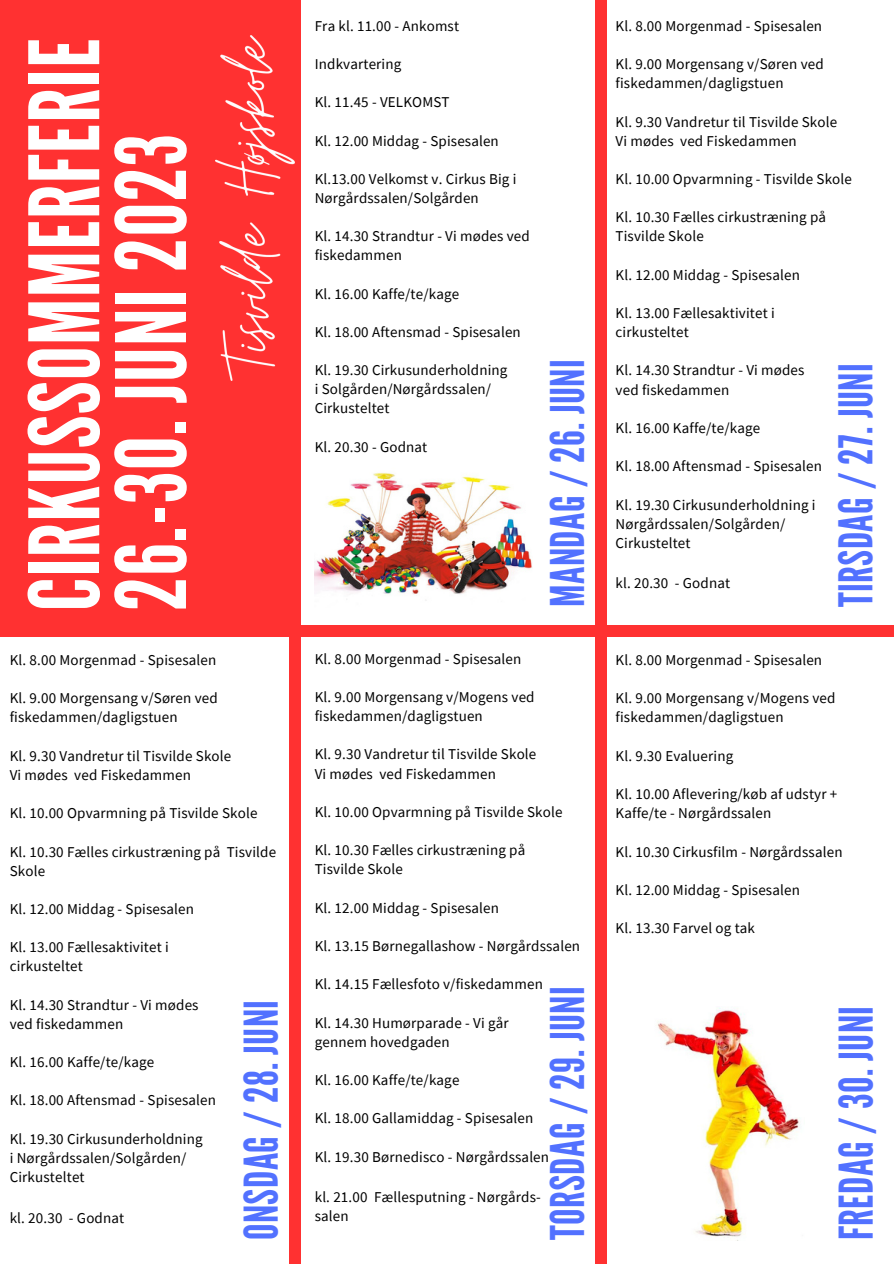
<style>
.page{position:relative;width:894px;height:1264px;background:#fff}
.page>*{position:absolute;margin:0;border:0;box-sizing:border-box;transform-origin:0 0}
.t1{font:96.45px/86.7px "League Gothic";letter-spacing:.01em;color:#fff}
.t2{font:46.35px "League Gothic";letter-spacing:.01em;color:#5271ff}
.t3{font:15px/19.2px "Source Sans Pro";letter-spacing:.01em;color:#000}
</style>
<div class="page">
<div style="left:289px;top:0;width:12px;height:1263px;background:#ff3131"></div>
<div style="left:595px;top:0;width:11px;height:1263px;background:#ff3131"></div>
<div style="left:0;top:625px;width:893px;height:11px;background:#ff3131"></div>
<div style="left:0;top:0;width:295px;height:635px;background:#ff3131"></div>
<img style="left:216px;top:36px;width:79px;height:344px">
<img style="left:657px;top:1008px;width:142px;height:229px">
<img style="left:314px;top:472px;width:218px;height:129px">
<p class="t1" style="left:23px;top:611px;width:574px;rotate:-90deg">CIRKUSSOMMERFERIE<br>26.-30. JUNI 2023</p>
<p class="t3" style="left:10px;top:650px;width:208px">Kl. 8.00 Morgenmad - Spisesalen</p>
<p class="t3" style="left:10px;top:688px;width:210px">Kl. 9.00 Morgensang v/Søren ved fiskedammen/dagligstuen</p>
<p class="t3" style="left:10px;top:745px;width:223px">Kl. 9.30 Vandretur til Tisvilde Skole</p>
<p class="t3" style="left:10px;top:765px;width:183px">Vi mødes ved Fiskedammen</p>
<p class="t3" style="left:10px;top:803px;width:249px">Kl. 10.00 Opvarmning på Tisvilde Skole</p>
<p class="t3" style="left:10px;top:841px;width:268px">Kl. 10.30 Fælles cirkustræning på Tisvilde<br>Skole</p>
<p class="t3" style="left:10px;top:899px;width:186px">Kl. 12.00 Middag - Spisesalen</p>
<p class="t3" style="left:10px;top:937px;width:161px">Kl. 13.00 Fællesaktivitet i</p>
<p class="t3" style="left:10px;top:956px;width:75px">cirkusteltet</p>
<p class="t3" style="left:10px;top:994px;width:190px">Kl. 14.30 Strandtur - Vi mødes</p>
<p class="t3" style="left:10px;top:1013px;width:115px">ved fiskedammen</p>
<p class="t3" style="left:10px;top:1052px;width:146px">Kl. 16.00 Kaffe/te/kage</p>
<p class="t3" style="left:10px;top:1090px;width:208px">Kl. 18.00 Aftensmad - Spisesalen</p>
<p class="t3" style="left:10px;top:1128px;width:194px">Kl. 19.30 Cirkusunderholdning</p>
<p class="t3" style="left:10px;top:1147px;width:178px">i Nørgårdssalen/Solgården/</p>
<p class="t3" style="left:10px;top:1167px;width:76px">Cirkusteltet</p>
<p class="t3" style="left:10px;top:1207px;width:116px">kl. 20.30 - Godnat</p>
<p class="t2" style="left:234px;top:1240px;width:242px;rotate:-90deg">ONSDAG / 28. JUNI</p>
<p class="t3" style="left:314px;top:16px;width:146px">Fra kl. 11.00 - Ankomst</p>
<p class="t3" style="left:314px;top:54px;width:88px">Indkvartering</p>
<p class="t3" style="left:314px;top:92px;width:136px">Kl. 11.45 - VELKOMST</p>
<p class="t3" style="left:314px;top:131px;width:185px">Kl. 12.00 Middag - Spisesalen</p>
<p class="t3" style="left:314px;top:169px;width:203px">Kl.13.00 Velkomst v. Cirkus Big i</p>
<p class="t3" style="left:314px;top:188px;width:165px">Nørgårdssalen/Solgården</p>
<p class="t3" style="left:314px;top:226px;width:216px">Kl. 14.30 Strandtur - Vi mødes ved</p>
<p class="t3" style="left:314px;top:245px;width:89px">fiskedammen</p>
<p class="t3" style="left:314px;top:283px;width:146px">Kl. 16.00 Kaffe/te/kage</p>
<p class="t3" style="left:314px;top:322px;width:207px">Kl. 18.00 Aftensmad - Spisesalen</p>
<p class="t3" style="left:314px;top:360px;width:194px">Kl. 19.30 Cirkusunderholdning</p>
<p class="t3" style="left:314px;top:379px;width:178px">i Solgården/Nørgårdssalen/</p>
<p class="t3" style="left:314px;top:398px;width:76px">Cirkusteltet</p>
<p class="t3" style="left:314px;top:436px;width:114px">Kl. 20.30 - Godnat</p>
<p class="t3" style="left:615px;top:16px;width:208px">Kl. 8.00 Morgenmad - Spisesalen</p>
<p class="t3" style="left:615px;top:54px;width:210px">Kl. 9.00 Morgensang v/Søren ved fiskedammen/dagligstuen</p>
<p class="t3" style="left:615px;top:112px;width:223px">Kl. 9.30 Vandretur til Tisvilde Skole</p>
<p class="t3" style="left:615px;top:131px;width:183px">Vi mødes ved Fiskedammen</p>
<p class="t3" style="left:615px;top:169px;width:238px">Kl. 10.00 Opvarmning - Tisvilde Skole</p>
<p class="t3" style="left:615px;top:207px;width:212px">Kl. 10.30 Fælles cirkustræning på</p>
<p class="t3" style="left:615px;top:226px;width:90px">Tisvilde Skole</p>
<p class="t3" style="left:615px;top:265px;width:186px">Kl. 12.00 Middag - Spisesalen</p>
<p class="t3" style="left:615px;top:303px;width:161px">Kl. 13.00 Fællesaktivitet i</p>
<p class="t3" style="left:615px;top:322px;width:75px">cirkusteltet</p>
<p class="t3" style="left:615px;top:360px;width:190px">Kl. 14.30 Strandtur - Vi mødes</p>
<p class="t3" style="left:615px;top:380px;width:115px">ved fiskedammen</p>
<p class="t3" style="left:615px;top:418px;width:146px">Kl. 16.00 Kaffe/te/kage</p>
<p class="t3" style="left:615px;top:456px;width:208px">Kl. 18.00 Aftensmad - Spisesalen</p>
<p class="t3" style="left:615px;top:494px;width:201px">Kl. 19.30 Cirkusunderholdning i<br>Nørgårdssalen/Solgården/</p>
<p class="t3" style="left:615px;top:533px;width:76px">Cirkusteltet</p>
<p class="t3" style="left:615px;top:573px;width:116px">kl. 20.30 - Godnat</p>
<p class="t2" style="left:540px;top:607px;width:249px;rotate:-90deg">MANDAG / 26. JUNI</p>
<p class="t2" style="left:829px;top:607px;width:245px;rotate:-90deg">TIRSDAG / 27. JUNI</p>
<p class="t3" style="left:314px;top:648px;width:208px">Kl. 8.00 Morgenmad - Spisesalen</p>
<p class="t3" style="left:314px;top:687px;width:221px">Kl. 9.00 Morgensang v/Mogens ved fiskedammen/dagligstuen</p>
<p class="t3" style="left:314px;top:744px;width:223px">Kl. 9.30 Vandretur til Tisvilde Skole</p>
<p class="t3" style="left:314px;top:763px;width:183px">Vi mødes ved Fiskedammen</p>
<p class="t3" style="left:314px;top:802px;width:249px">Kl. 10.00 Opvarmning på Tisvilde Skole</p>
<p class="t3" style="left:314px;top:840px;width:212px">Kl. 10.30 Fælles cirkustræning på</p>
<p class="t3" style="left:314px;top:859px;width:90px">Tisvilde Skole</p>
<p class="t3" style="left:314px;top:897px;width:186px">Kl. 12.00 Middag - Spisesalen</p>
<p class="t3" style="left:314px;top:936px;width:267px">Kl. 13.15 Børnegallashow - Nørgårdssalen</p>
<p class="t3" style="left:314px;top:974px;width:229px">Kl. 14.15 Fællesfoto v/fiskedammen</p>
<p class="t3" style="left:314px;top:1012px;width:195px">Kl. 14.30 Humørparade - Vi går</p>
<p class="t3" style="left:314px;top:1031px;width:136px">gennem hovedgaden</p>
<p class="t3" style="left:314px;top:1070px;width:146px">Kl. 16.00 Kaffe/te/kage</p>
<p class="t3" style="left:314px;top:1108px;width:220px">Kl. 18.00 Gallamiddag - Spisesalen</p>
<p class="t3" style="left:314px;top:1146px;width:236px">Kl. 19.30 Børnedisco - Nørgårdssalen</p>
<p class="t3" style="left:314px;top:1187px;width:227px">kl. 21.00 Fællesputning - Nørgårds-</p>
<p class="t3" style="left:314px;top:1206px;width:35px">salen</p>
<p class="t2" style="left:540px;top:1240px;width:255px;rotate:-90deg">TORSDAG / 29. JUNI</p>
<p class="t3" style="left:615px;top:650px;width:208px">Kl. 8.00 Morgenmad - Spisesalen</p>
<p class="t3" style="left:615px;top:688px;width:221px">Kl. 9.00 Morgensang v/Mogens ved fiskedammen/dagligstuen</p>
<p class="t3" style="left:615px;top:745px;width:119px">Kl. 9.30 Evaluering</p>
<p class="t3" style="left:615px;top:784px;width:223px">Kl. 10.00 Aflevering/køb af udstyr +<br>Kaffe/te - Nørgårdssalen</p>
<p class="t3" style="left:615px;top:841px;width:228px">Kl. 10.30 Cirkusfilm - Nørgårdssalen</p>
<p class="t3" style="left:615px;top:879px;width:186px">Kl. 12.00 Middag - Spisesalen</p>
<p class="t3" style="left:615px;top:918px;width:141px">Kl. 13.30 Farvel og tak</p>
<p class="t2" style="left:829px;top:1240px;width:236px;rotate:-90deg">FREDAG / 30. JUNI</p>
</div>
